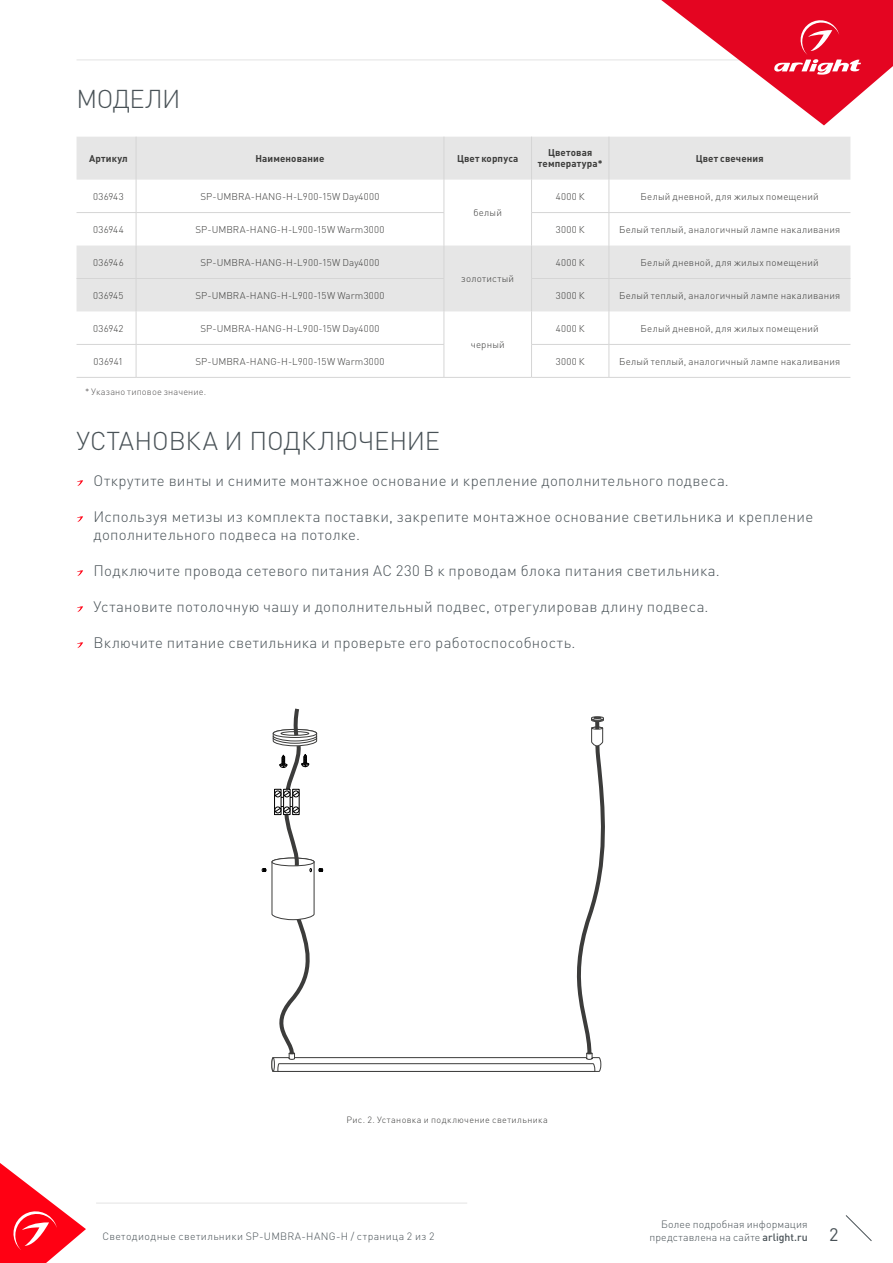
<style>
.page{position:relative;width:893px;height:1263px;background:#fff}
.page>*{position:absolute;margin:0;border:0;box-sizing:border-box;transform-origin:0 0}
.t1{font:300 25.5px "DIN Pro";letter-spacing:-.005em;color:#485156}
.t2{font:18px "DIN Pro";color:#485156}
.t3{font:300 15px/18px "DIN Pro";letter-spacing:.02em;color:#485156}
.t4{font:300 10.5px/12.6px "DIN Pro";letter-spacing:.025em;color:#485156;text-align:right}
.t5{font:300 9.75px "DIN Pro";letter-spacing:.02em;color:#3c3c3b}
.t6{font:700 9.75px/10.5px "DIN Pro";letter-spacing:.01em;color:#3c3c3b;text-align:center}
.t7{font:300 9.15px "DIN Pro";letter-spacing:.015em;color:#555454}
.t8{font:300 9px "DIN Pro";letter-spacing:.04em;color:#3c3c3b}
.s1{font-weight:500}
</style>
<div class="page">
<hr style="left:77px;top:60px;width:665px;height:1px;background:#e3e3e3">
<svg style="left:845px;top:1215px;width:27px;height:26px"></svg>
<hr style="left:96px;top:1203px;width:371px;height:1px;background:#e3e3e3">
<svg style="left:77px;top:137px;width:773px;height:174px;fill:#e6e6e6"></svg>
<hr style="left:136px;top:137px;width:1px;height:43px;background:#d5d5d5">
<hr style="left:444px;top:137px;width:1px;height:43px;background:#d5d5d5">
<hr style="left:531px;top:137px;width:1px;height:43px;background:#d5d5d5">
<hr style="left:609px;top:137px;width:1px;height:43px;background:#d5d5d5">
<hr style="left:136px;top:180px;width:1px;height:32px;background:#d5d5d5">
<hr style="left:444px;top:180px;width:1px;height:32px;background:#d5d5d5">
<hr style="left:444px;top:213px;width:1px;height:33px;background:#d5d5d5">
<hr style="left:531px;top:180px;width:1px;height:32px;background:#d5d5d5">
<hr style="left:609px;top:180px;width:1px;height:32px;background:#d5d5d5">
<hr style="left:77px;top:212px;width:59px;height:1px;background:#d5d5d5">
<hr style="left:136px;top:212px;width:308px;height:1px;background:#d5d5d5">
<hr style="left:136px;top:213px;width:1px;height:33px;background:#d5d5d5">
<hr style="left:531px;top:212px;width:78px;height:1px;background:#d5d5d5">
<hr style="left:531px;top:213px;width:1px;height:33px;background:#d5d5d5">
<hr style="left:609px;top:212px;width:241px;height:1px;background:#d5d5d5">
<hr style="left:609px;top:213px;width:1px;height:33px;background:#d5d5d5">
<hr style="left:136px;top:246px;width:1px;height:32px;background:#d5d5d5">
<hr style="left:444px;top:246px;width:1px;height:32px;background:#d5d5d5">
<hr style="left:444px;top:279px;width:1px;height:32px;background:#d5d5d5">
<hr style="left:531px;top:246px;width:1px;height:32px;background:#d5d5d5">
<hr style="left:609px;top:246px;width:1px;height:32px;background:#d5d5d5">
<hr style="left:136px;top:279px;width:1px;height:32px;background:#d5d5d5">
<hr style="left:531px;top:279px;width:1px;height:32px;background:#d5d5d5">
<hr style="left:609px;top:279px;width:1px;height:32px;background:#d5d5d5">
<hr style="left:136px;top:311px;width:1px;height:33px;background:#d5d5d5">
<hr style="left:444px;top:311px;width:1px;height:33px;background:#d5d5d5">
<hr style="left:444px;top:345px;width:1px;height:32px;background:#d5d5d5">
<hr style="left:531px;top:311px;width:1px;height:33px;background:#d5d5d5">
<hr style="left:609px;top:311px;width:1px;height:33px;background:#d5d5d5">
<hr style="left:136px;top:345px;width:1px;height:32px;background:#d5d5d5">
<hr style="left:531px;top:345px;width:1px;height:32px;background:#d5d5d5">
<hr style="left:609px;top:345px;width:1px;height:32px;background:#d5d5d5">
<hr style="left:77px;top:278px;width:59px;height:1px;background:#d5d5d5">
<hr style="left:136px;top:278px;width:308px;height:1px;background:#d5d5d5">
<hr style="left:531px;top:278px;width:78px;height:1px;background:#d5d5d5">
<hr style="left:609px;top:278px;width:241px;height:1px;background:#d5d5d5">
<hr style="left:444px;top:377px;width:87px;height:1px;background:#d5d5d5">
<hr style="left:77px;top:377px;width:59px;height:1px;background:#d5d5d5">
<hr style="left:136px;top:377px;width:308px;height:1px;background:#d5d5d5">
<hr style="left:531px;top:377px;width:78px;height:1px;background:#d5d5d5">
<hr style="left:609px;top:377px;width:241px;height:1px;background:#d5d5d5">
<hr style="left:77px;top:344px;width:59px;height:1px;background:#d5d5d5">
<hr style="left:136px;top:344px;width:308px;height:1px;background:#d5d5d5">
<hr style="left:531px;top:344px;width:78px;height:1px;background:#d5d5d5">
<hr style="left:609px;top:344px;width:241px;height:1px;background:#d5d5d5">
<svg style="left:77px;top:480px;width:6px;height:6px"></svg>
<svg style="left:77px;top:516px;width:6px;height:6px"></svg>
<svg style="left:77px;top:570px;width:6px;height:6px"></svg>
<svg style="left:77px;top:606px;width:6px;height:6px"></svg>
<svg style="left:77px;top:642px;width:6px;height:6px"></svg>
<svg style="left:262px;top:708px;width:343px;height:364px"></svg>
<svg style="left:661px;top:0;width:232px;height:125px"></svg>
<svg style="left:0;top:1163px;width:86px;height:100px"></svg>
<h1 class="t1" style="left:77px;top:81px;width:105px">МОДЕЛИ</h1>
<p class="t6" style="left:89px;top:152px;width:40px">Артикул</p>
<p class="t6" style="left:256px;top:152px;width:70px">Наименование</p>
<p class="t6" style="left:457px;top:152px;width:63px">Цвет корпуса</p>
<p class="t6" style="left:538px;top:147px;width:66px">Цветовая температура*</p>
<p class="t6" style="left:696px;top:152px;width:69px">Цвет свечения</p>
<p class="t5" style="left:93px;top:190px;width:32px">036943</p>
<p class="t5" style="left:200px;top:190px;width:181px">SP-UMBRA-HANG-H-L900-15W Day4000</p>
<p class="t5" style="left:473px;top:206px;width:30px">белый</p>
<p class="t5" style="left:556px;top:190px;width:30px">4000 К</p>
<p class="t5" style="left:641px;top:190px;width:180px">Белый дневной, для жилых помещений</p>
<p class="t5" style="left:93px;top:223px;width:32px">036944</p>
<p class="t5" style="left:195px;top:223px;width:191px">SP-UMBRA-HANG-H-L900-15W Warm3000</p>
<p class="t5" style="left:556px;top:223px;width:30px">3000 К</p>
<p class="t5" style="left:619px;top:223px;width:223px">Белый теплый, аналогичный лампе накаливания</p>
<p class="t5" style="left:93px;top:256px;width:32px">036946</p>
<p class="t5" style="left:200px;top:256px;width:181px">SP-UMBRA-HANG-H-L900-15W Day4000</p>
<p class="t5" style="left:461px;top:272px;width:55px">золотистый</p>
<p class="t5" style="left:556px;top:256px;width:30px">4000 К</p>
<p class="t5" style="left:641px;top:256px;width:180px">Белый дневной, для жилых помещений</p>
<p class="t5" style="left:93px;top:289px;width:32px">036945</p>
<p class="t5" style="left:195px;top:289px;width:191px">SP-UMBRA-HANG-H-L900-15W Warm3000</p>
<p class="t5" style="left:556px;top:289px;width:30px">3000 К</p>
<p class="t5" style="left:619px;top:289px;width:223px">Белый теплый, аналогичный лампе накаливания</p>
<p class="t5" style="left:93px;top:322px;width:32px">036942</p>
<p class="t5" style="left:200px;top:322px;width:181px">SP-UMBRA-HANG-H-L900-15W Day4000</p>
<p class="t5" style="left:471px;top:338px;width:35px">черный</p>
<p class="t5" style="left:556px;top:322px;width:30px">4000 К</p>
<p class="t5" style="left:641px;top:322px;width:180px">Белый дневной, для жилых помещений</p>
<p class="t5" style="left:94px;top:354px;width:31px">036941</p>
<p class="t5" style="left:195px;top:354px;width:191px">SP-UMBRA-HANG-H-L900-15W Warm3000</p>
<p class="t5" style="left:556px;top:354px;width:30px">3000 К</p>
<p class="t5" style="left:619px;top:354px;width:223px">Белый теплый, аналогичный лампе накаливания</p>
<p class="t7" style="left:85px;top:385px;width:123px">* Указано типовое значение.</p>
<h1 class="t1" style="left:77px;top:423px;width:365px">УСТАНОВКА И ПОДКЛЮЧЕНИЕ</h1>
<h3 class="t3" style="left:94px;top:471px;width:637px">Открутите винты и снимите монтажное основание и крепление дополнительного подвеса.</h3>
<h3 class="t3" style="left:94px;top:507px;width:721px">Используя метизы из комплекта поставки, закрепите монтажное основание светильника и крепление дополнительного подвеса на потолке.</h3>
<h3 class="t3" style="left:94px;top:561px;width:628px">Подключите провода сетевого питания AC 230 В к проводам блока питания светильника.</h3>
<h3 class="t3" style="left:94px;top:597px;width:616px">Установите потолочную чашу и дополнительный подвес, отрегулировав длину подвеса.</h3>
<h3 class="t3" style="left:94px;top:633px;width:483px">Включите питание светильника и проверьте его работоспособность.</h3>
<p class="t8" style="left:346px;top:1114px;width:203px">Рис. 2. Установка и подключение светильника</p>
<p class="t4" style="left:649px;top:1217px;width:160px">Более подробная информация представлена на сайте <span class="s1">arlight.ru</span></p>
<p class="t4" style="left:102px;top:1229px;width:334px">Светодиодные светильники SP-UMBRA-HANG-H / страница 2 из 2</p>
<h2 class="t2" style="left:829px;top:1222px;width:11px">2</h2>
</div>
